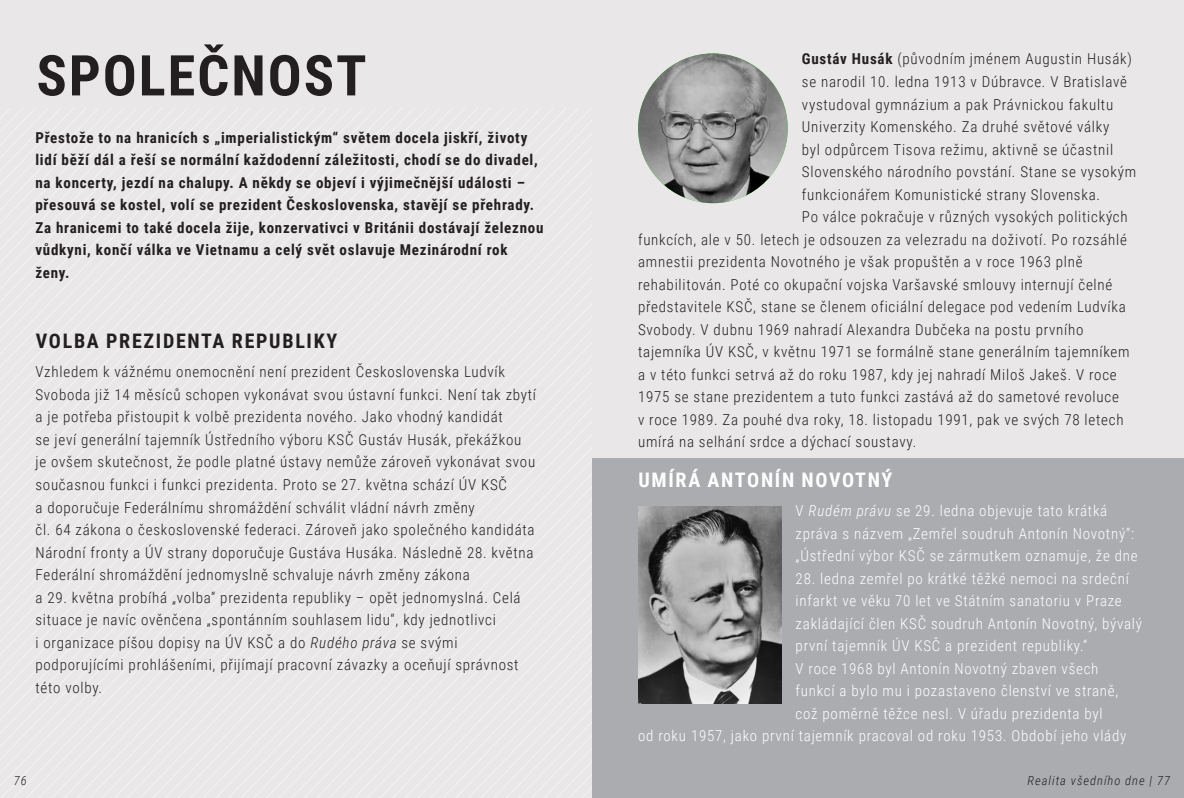
<style>
.page{position:relative;width:1184px;height:798px;background:#fff}
.page>*{position:absolute;margin:0;border:0;box-sizing:border-box;transform-origin:0 0}
.podkapitola{font:700 56.25px "Roboto Condensed";letter-spacing:.035em;color:#231f20}
.nadpis{font:700 20px "Roboto Condensed";letter-spacing:.085em;color:#231f20}
.nadpis-2{font:700 20px "Roboto Condensed";letter-spacing:.085em;color:#fff}
.text{font:300 15px/22.5px "Roboto Condensed";letter-spacing:.05em;color:#231f20}
.text-2{font:300 15px/22.5px "Roboto Condensed";letter-spacing:.05em;color:#fff}
.text-3{font:700 15px/22.5px "Roboto Condensed";letter-spacing:.05em;color:#231f20}
.t1{font:italic 300 12.5px "Roboto Condensed";letter-spacing:.08em;color:#231f20}
.s1{font-style:italic}
.s2{font-weight:700}
</style>
<div class="page">
<div style="left:0;top:0;width:1183px;height:797px;background:#eae7e8"></div>
<div style="left:592px;top:458px;width:591px;height:339px;background:#abacb0"></div>
<img style="left:638px;top:53px;width:149px;height:150px;border-radius:75px">
<img style="left:638px;top:506px;width:143px;height:197px">
<p class="podkapitola" style="left:36px;top:36px;width:332px">SPOLEČNOST</p>
<p class="text-3" style="left:35px;top:126px;width:509px">Přestože to na hranicích s „imperialistickým“ světem docela jiskří, životy lidí běží dál a řeší se normální každodenní záležitosti, chodí se do divadel, na koncerty, jezdí na chalupy. A někdy se objeví i výjimečnější události – přesouvá se kostel, volí se prezident Československa, stavějí se přehrady.<br>Za hranicemi to také docela žije, konzervativci v Británii dostávají železnou vůdkyni, končí válka ve Vietnamu a celý svět oslavuje Mezinárodní rok ženy.</p>
<p class="nadpis" style="left:36px;top:326px;width:303px">VOLBA PREZIDENTA REPUBLIKY</p>
<p class="text" style="left:35px;top:360px;width:502px">Vzhledem k vážnému onemocnění není prezident Československa Ludvík Svoboda již 14 měsíců schopen vykonávat svou ústavní funkci. Není tak zbytí a je potřeba přistoupit k volbě prezidenta nového. Jako vhodný kandidát<br>se jeví generální tajemník Ústředního výboru KSČ Gustáv Husák, překážkou<br>je ovšem skutečnost, že podle platné ústavy nemůže zároveň vykonávat svou současnou funkci i funkci prezidenta. Proto se 27. května schází ÚV KSČ<br>a doporučuje Federálnímu shromáždění schválit vládní návrh změny<br>čl. 64 zákona o československé federaci. Zároveň jako společného kandidáta Národní fronty a ÚV strany doporučuje Gustáva Husáka. Následně 28. května Federální shromáždění jednomyslně schvaluje návrh změny zákona<br>a 29. května probíhá „volba“ prezidenta republiky – opět jednomyslná. Celá situace je navíc ověnčena „spontánním souhlasem lidu“, kdy jednotlivci<br>i organizace píšou dopisy na ÚV KSČ a do <span class="s1">Rudého práva</span> se svými podporujícími prohlášeními, přijímají pracovní závazky a oceňují správnost této volby.</p>
<p class="text" style="left:802px;top:47px;width:331px"><span class="s2">Gustáv Husák</span> (původním jménem Augustin Husák)</p>
<p class="text" style="left:802px;top:70px;width:326px">se narodil 10. ledna 1913 v Dúbravce. V Bratislavě</p>
<p class="text" style="left:802px;top:92px;width:313px">vystudoval gymnázium a pak Právnickou fakultu</p>
<p class="text" style="left:802px;top:115px;width:309px">Univerzity Komenského. Za druhé světové války</p>
<p class="text" style="left:802px;top:137px;width:313px">byl odpůrcem Tisova režimu, aktivně se účastnil</p>
<p class="text" style="left:802px;top:160px;width:336px">Slovenského národního povstání. Stane se vysokým</p>
<p class="text" style="left:802px;top:182px;width:300px">funkcionářem Komunistické strany Slovenska.</p>
<p class="text" style="left:802px;top:205px;width:327px">Po válce pokračuje v různých vysokých politických</p>
<p class="text" style="left:638px;top:227px;width:490px">funkcích, ale v 50. letech je odsouzen za velezradu na doživotí. Po rozsáhlé</p>
<p class="text" style="left:638px;top:250px;width:446px">amnestii prezidenta Novotného je však propuštěn a v roce 1963 plně</p>
<p class="text" style="left:638px;top:272px;width:476px">rehabilitován. Poté co okupační vojska Varšavské smlouvy internují čelné</p>
<p class="text" style="left:638px;top:295px;width:489px">představitele KSČ, stane se členem oficiální delegace pod vedením Ludvíka</p>
<p class="text" style="left:638px;top:317px;width:447px">Svobody. V dubnu 1969 nahradí Alexandra Dubčeka na postu prvního</p>
<p class="text" style="left:638px;top:340px;width:493px">tajemníka ÚV KSČ, v květnu 1971 se formálně stane generálním tajemníkem</p>
<p class="text" style="left:638px;top:362px;width:480px">a v této funkci setrvá až do roku 1987, kdy jej nahradí Miloš Jakeš. V roce</p>
<p class="text" style="left:638px;top:385px;width:482px">1975 se stane prezidentem a tuto funkci zastává až do sametové revoluce</p>
<p class="text" style="left:638px;top:407px;width:487px">v roce 1989. Za pouhé dva roky, 18. listopadu 1991, pak ve svých 78 letech</p>
<p class="text" style="left:638px;top:430px;width:280px">umírá na selhání srdce a dýchací soustavy.</p>
<p class="nadpis-2" style="left:638px;top:465px;width:255px">UMÍRÁ ANTONÍN NOVOTNÝ</p>
<p class="text-2" style="left:795px;top:499px;width:343px">V <span class="s1">Rudém právu</span> se 29. ledna objevuje tato krátká zpráva s názvem „Zemřel soudruh Antonín Novotný“: „Ústřední výbor KSČ se zármutkem oznamuje, že dne</p>
<p class="text-2" style="left:795px;top:566px;width:348px">28. ledna zemřel po krátké těžké nemoci na srdeční infarkt ve věku 70 let ve Státním sanatoriu v Praze zakládající člen KSČ soudruh Antonín Novotný, bývalý první tajemník ÚV KSČ a prezident republiky.“</p>
<p class="text-2" style="left:795px;top:656px;width:304px">V roce 1968 byl Antonín Novotný zbaven všech</p>
<p class="text-2" style="left:795px;top:679px;width:324px">funkcí a bylo mu i pozastaveno členství ve straně,</p>
<p class="text-2" style="left:795px;top:701px;width:308px">což poměrně těžce nesl. V úřadu prezidenta byl</p>
<p class="text-2" style="left:638px;top:724px;width:490px">od roku 1957, jako první tajemník pracoval od roku 1953. Období jeho vlády</p>
<p class="t1" style="left:14px;top:771px;width:14px">76</p>
<p class="t1" style="left:1027px;top:771px;width:144px">Realita všedního dne | 77</p>
</div>
